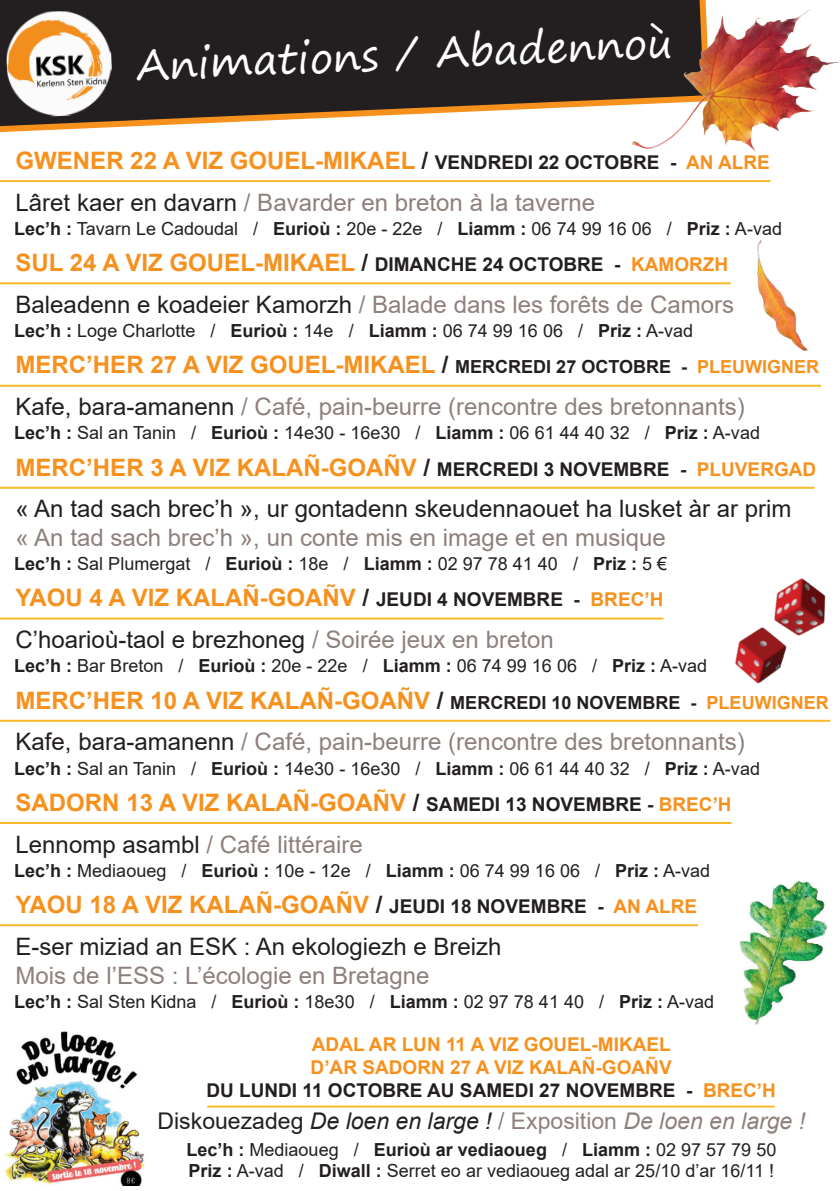
<style>
.page{position:relative;width:840px;height:1191px;background:#fff}
.page>*{position:absolute;margin:0;border:0;box-sizing:border-box;transform-origin:0 0}
.t1{font:42px "Segoe Print";color:#fff}
.t2{font:24px/41.6px "Arial";color:#8e807c}
.t3{font:24px/41.6px "Arial";color:#231f20}
.t4{font:700 24px/41.6px "Arial";color:#f6911e}
.t5{font:italic 23px "Arial";color:#231f20}
.t6{font:700 19px/22.8px "Arial";color:#f6911e;text-align:center}
.t7{font:18px/21.6px "Arial";color:#231f20}
.s1{font-weight:700;color:#f6911e}
.s2{font-weight:700;color:#231f20}
.s3{font-weight:700;font-size:19px;color:#231f20}
.s4{font-weight:700;font-size:19px;color:#f6911e}
.s5{color:#231f20}
.s6{font-weight:700}
.s7{font-weight:700;font-size:18px;color:#231f20}
.s8{font-weight:700;font-size:18px;color:#f6911e}
.s9{font-weight:700;font-size:19px}
.s10{color:#8e807c}
.s11{font-size:19px;color:#231f20}
.s12{font-size:19px}
.s13{font-weight:400;color:#231f20}
.s14{font-weight:400;color:#8e807c}
.s15{font-style:normal}
.s16{font-style:normal;color:#8e807c}
</style>
<div class="page">
<svg style="left:0;top:0;width:706px;height:133px;background:#4a413c"></svg>
<img style="left:5px;top:9px;width:109px;height:109px">
<hr style="left:0;top:385px;width:820px;height:2px;background:#f9b92a">
<hr style="left:0;top:487px;width:814px;height:2px;background:#f9b92a">
<hr style="left:0;top:282px;width:730px;height:2px;background:#f9b92a">
<hr style="left:0;top:617px;width:663px;height:2px;background:#f9b92a">
<hr style="left:0;top:720px;width:829px;height:2px;background:#f9b92a">
<hr style="left:0;top:822px;width:731px;height:2px;background:#f9b92a">
<hr style="left:0;top:924px;width:697px;height:2px;background:#f9b92a">
<hr style="left:207px;top:1105px;width:567px;height:2px;background:#f9b92a">
<img style="left:3px;top:1031px;width:142px;height:154px">
<img style="left:740px;top:880px;width:88px;height:145px">
<img style="left:735px;top:578px;width:91px;height:106px">
<img style="left:632px;top:9px;width:207px;height:142px">
<hr style="left:0;top:180px;width:770px;height:2px;background:#f9b92a">
<img style="left:757px;top:240px;width:52px;height:111px">
<h1 class="t1" style="left:135px;top:26px;width:538px;rotate:-2deg">Animations / Abadennoù</h1>
<h2 class="t2" style="left:16px;top:140px;width:755px"><span class="s1">GWENER 22 A VIZ GOUEL-MIKAEL</span> <span class="s2">/</span> <span class="s3">VENDREDI 22 OCTOBRE -</span> <span class="s4">AN ALRE<br></span><span class="s5">Lâret kaer en davarn</span> / Bavarder en breton à la taverne</h2>
<p class="t7" style="left:14px;top:218px;width:769px"><span class="s6">Lec’h :</span> Tavarn Le Cadoudal / <span class="s6">Eurioù :</span> 20e - 22e / <span class="s6">Liamm :</span> 06 74 99 16 06 / <span class="s6">Priz :</span> A-vad</p>
<h2 class="t2" style="left:16px;top:242px;width:719px"><span class="s1">SUL 24 A VIZ GOUEL-MIKAEL</span> <span class="s2">/</span> <span class="s3">DIMANCHE 24 OCTOBRE -</span> <span class="s4">KAMORZH<br></span><span class="s5">Baleadenn e koadeier Kamorzh</span> / Balade dans les forêts de Camors</h2>
<p class="t7" style="left:14px;top:320px;width:680px"><span class="s6">Lec’h :</span> Loge Charlotte / <span class="s6">Eurioù :</span> 14e / <span class="s6">Liamm :</span> 06 74 99 16 06 / <span class="s6">Priz :</span> A-vad</p>
<h2 class="t2" style="left:16px;top:344px;width:804px"><span class="s1">MERC’HER 27 A VIZ GOUEL-MIKAEL</span> <span class="s2">/</span> <span class="s7">MERCREDI 27 OCTOBRE -</span> <span class="s8">PLEUWIGNER<br></span><span class="s5">Kafe, bara-amanenn</span> / Café, pain-beurre (rencontre des bretonnants)</h2>
<p class="t7" style="left:14px;top:422px;width:747px"><span class="s6">Lec’h :</span> Sal an Tanin / <span class="s6">Eurioù :</span> 14e30 - 16e30 / <span class="s6">Liamm :</span> 06 61 44 40 32 / <span class="s6">Priz :</span> A-vad</p>
<h2 class="t3" style="left:16px;top:446px;width:801px"><span class="s1">MERC’HER 3 A VIZ KALAÑ-GOAÑV</span> <span class="s6">/</span> <span class="s9">MERCREDI 3 NOVEMBRE -</span> <span class="s4">PLUVERGAD </span>« An tad sach brec’h », ur gontadenn skeudennaouet ha lusket àr ar prim</h2>
<h2 class="t2" style="left:16px;top:517px;width:651px">« An tad sach brec’h », un conte mis en image et en musique</h2>
<p class="t7" style="left:14px;top:553px;width:654px"><span class="s6">Lec’h :</span> Sal Plumergat / <span class="s6">Eurioù :</span> 18e / <span class="s6">Liamm :</span> 02 97 78 41 40 / <span class="s6">Priz :</span> 5 €</p>
<h2 class="t3" style="left:16px;top:577px;width:649px"><span class="s1">YAOU 4 A VIZ KALAÑ-GOAÑV</span> <span class="s6">/</span> <span class="s9">JEUDI 4 NOVEMBRE -</span> <span class="s4">BREC’H<br></span>C’hoarioù-taol e brezhoneg <span class="s10">/ Soirée jeux en breton</span></h2>
<p class="t7" style="left:14px;top:655px;width:694px"><span class="s6">Lec’h :</span> Bar Breton / <span class="s6">Eurioù :</span> 20e - 22e / <span class="s6">Liamm :</span> 06 74 99 16 06 / <span class="s6">Priz :</span> A-vad</p>
<h2 class="t2" style="left:16px;top:679px;width:814px"><span class="s1">MERC’HER 10 A VIZ KALAÑ-GOAÑV</span> <span class="s2">/</span> <span class="s7">MERCREDI 10 NOVEMBRE -</span> <span class="s8">PLEUWIGNER<br></span><span class="s5">Kafe, bara-amanenn</span> / Café, pain-beurre (rencontre des bretonnants)</h2>
<p class="t7" style="left:14px;top:757px;width:747px"><span class="s6">Lec’h :</span> Sal an Tanin / <span class="s6">Eurioù :</span> 14e30 - 16e30 / <span class="s6">Liamm :</span> 06 61 44 40 32 / <span class="s6">Priz :</span> A-vad</p>
<h2 class="t4" style="left:16px;top:782px;width:717px">SADORN 13 A VIZ KALAÑ-GOAÑV <span class="s5">/</span> <span class="s11">SAMEDI 13 NOVEMBRE -</span> <span class="s12">BREC’H<br></span><span class="s13">Lennomp asambl</span> <span class="s14">/ Café littéraire</span></h2>
<p class="t7" style="left:14px;top:859px;width:697px"><span class="s6">Lec’h :</span> Mediaoueg / <span class="s6">Eurioù :</span> 10e - 12e / <span class="s6">Liamm :</span> 06 74 99 16 06 / <span class="s6">Priz :</span> A-vad</p>
<h2 class="t3" style="left:16px;top:883px;width:683px"><span class="s1">YAOU 18 A VIZ KALAÑ-GOAÑV</span> <span class="s6">/</span> <span class="s9">JEUDI 18 NOVEMBRE -</span> <span class="s4">AN ALRE<br></span>E-ser miziad an ESK : An ekologiezh e Breizh</h2>
<h2 class="t2" style="left:16px;top:954px;width:415px">Mois de l’ESS : L’écologie en Bretagne</h2>
<p class="t7" style="left:14px;top:990px;width:701px"><span class="s6">Lec’h :</span> Sal Sten Kidna / <span class="s6">Eurioù :</span> 18e30 / <span class="s6">Liamm :</span> 02 97 78 41 40 / <span class="s6">Priz :</span> A-vad</p>
<p class="t6" style="left:206px;top:1033px;width:571px">ADAL AR LUN 11 A VIZ GOUEL-MIKAEL<br>D’AR SADORN 27 A VIZ KALAÑ-GOAÑV<br><span class="s5">DU LUNDI 11 OCTOBRE AU SAMEDI 27 NOVEMBRE -</span> BREC’H</p>
<p class="t5" style="left:157px;top:1106px;width:648px"><span class="s15">Diskouezadeg</span> De loen en large ! <span class="s16">/ Exposition</span> <span class="s10">De loen en large !</span></p>
<p class="t7" style="left:186px;top:1138px;width:591px"><span class="s6">Lec’h :</span> Mediaoueg / <span class="s6">Eurioù ar vediaoueg</span> / <span class="s6">Liamm :</span> 02 97 57 79 50<br><span class="s6">Priz :</span> A-vad / <span class="s6">Diwall :</span> Serret eo ar vediaoueg adal ar 25/10 d’ar 16/11 !</p>
</div>
